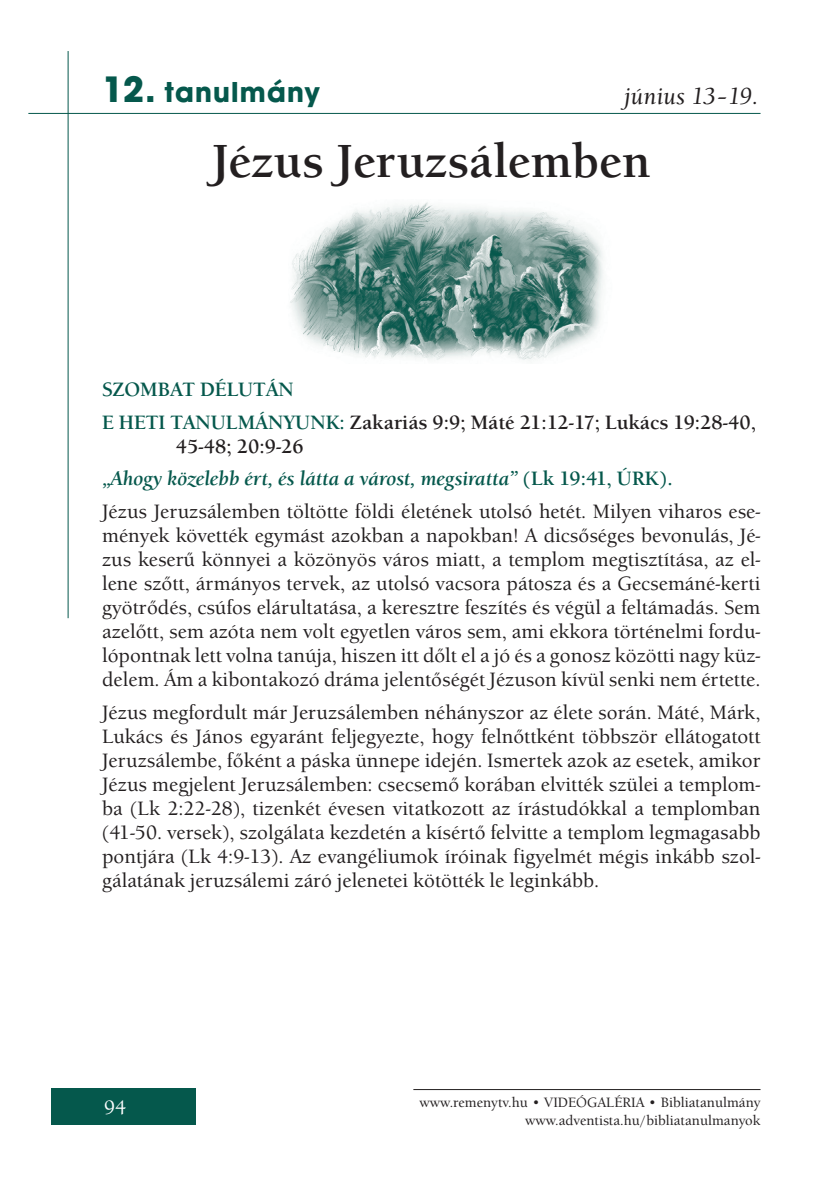
<style>
.page{position:relative;width:840px;height:1191px;background:#fff}
.page>*{position:absolute;margin:0;border:0;box-sizing:border-box;transform-origin:0 0}
.t1{font:700 48px "Berkeley Old Sty Itc TEE";color:#231f20}
.t2{font:700 30px "Avant Gar Got Itc TEE";letter-spacing:.04em;color:#05584c}
.t3{font:italic 500 24px "Berkeley Old Sty Itc TEE";color:#231f20}
.t4{font:500 20px/24px "Berkeley Old Sty Itc TEE";color:#231f20;text-align:justify}
.t5{font:700 20px/32.4px "Berkeley Old Sty Itc TEE";color:#231f20}
.t6{font:500 20px "Berkeley Old Sty Itc TEE";color:#fff}
.t7{font:500 14px/18px "Berkeley Old Sty Itc TEE";color:#231f20;text-align:right}
.s1{font-size:38px}
.s2{color:#05584c}
.s3{font-weight:700}
.s4{font-weight:700;font-style:italic;color:#05584c}
.s5{font-weight:700;color:#05584c}
</style>
<div class="page">
<div style="left:51px;top:1089px;width:145px;height:36px;background:#05584c"></div>
<hr style="left:28px;top:113px;width:732px;height:1px;background:#05584c">
<hr style="left:68px;top:51px;width:1px;height:567px;background:#05584c">
<img style="left:290px;top:202px;width:313px;height:158px">
<hr style="left:413px;top:1089px;width:347px;height:1px;background:#231f20">
<h2 class="t2" style="left:102px;top:74px;width:219px"><span class="s1">12.</span> tanulmány</h2>
<p class="t3" style="left:623px;top:82px;width:136px">június 13–19.</p>
<h1 class="t1" style="left:212px;top:133px;width:439px">Jézus Jeruzsálemben</h1>
<p class="t5" style="left:102px;top:374px;width:655px"><span class="s2">SZOMBAT DÉLUTÁN<br>e HETI TANULMÁNYUNK:</span> Zakariás 9:9; Máté 21:12-17; Lukács 19:28-40,</p>
<p class="t4" style="left:102px;top:430px;width:659px;line-height:32.4px;text-align:left;text-indent:74px"><span class="s3">45-48; 20:9-26<br></span><span class="s4">„Ahogy közelebb ért, és látta a várost, megsiratta”</span> <span class="s5">(Lk 19:41, ÚRK).<br></span>Jézus Jeruzsálemben töltötte földi életének utolsó hetét. Milyen viharos ese-</p>
<p class="t4" style="left:102px;top:523px;width:659px">mények követték egymást azokban a napokban! A dicsőséges bevonulás, Jé&shy;zus keserű könnyei a közönyös város miatt, a templom megtisztítása, az el&shy;lene szőtt, ármányos tervek, az utolsó vacsora pátosza és a Gecsemáné-kerti gyötrődés, csúfos elárultatása, a keresztre feszítés és végül a feltámadás. Sem azelőtt, sem azóta nem volt egyetlen város sem, ami ekkora történelmi fordu&shy;lópontnak lett volna tanúja, hiszen itt dőlt el a jó és a gonosz közötti nagy küz&shy;delem. Ám a kibontakozó dráma jelentőségét Jézuson kívül senki nem értette.</p>
<p class="t4" style="left:102px;top:700px;width:659px">Jézus megfordult már Jeruzsálemben néhányszor az élete során. Máté, Márk, Lukács és János egyaránt feljegyezte, hogy felnőttként többször ellátogatott Jeruzsálembe, főként a páska ünnepe idején. Ismertek azok az esetek, amikor Jézus megjelent Jeruzsálemben: csecsemő korában elvitték szülei a templom&shy;ba (Lk 2:22-28), tizenkét évesen vitatkozott az írástudókkal a templomban (41-50. versek), szolgálata kezdetén a kísértő felvitte a templom legmagasabb pontjára (Lk 4:9-13). Az evangéliumok íróinak figyelmét mégis inkább szol&shy;gálatának jeruzsálemi záró jelenetei kötötték le leginkább.</p>
<p class="t6" style="left:104px;top:1096px;width:24px">94</p>
<p class="t7" style="left:419px;top:1093px;width:342px">www.remenytv.hu • VIDEÓGALÉRIA • Bibliatanulmány www.adventista.hu/bibliatanulmanyok</p>
</div>
